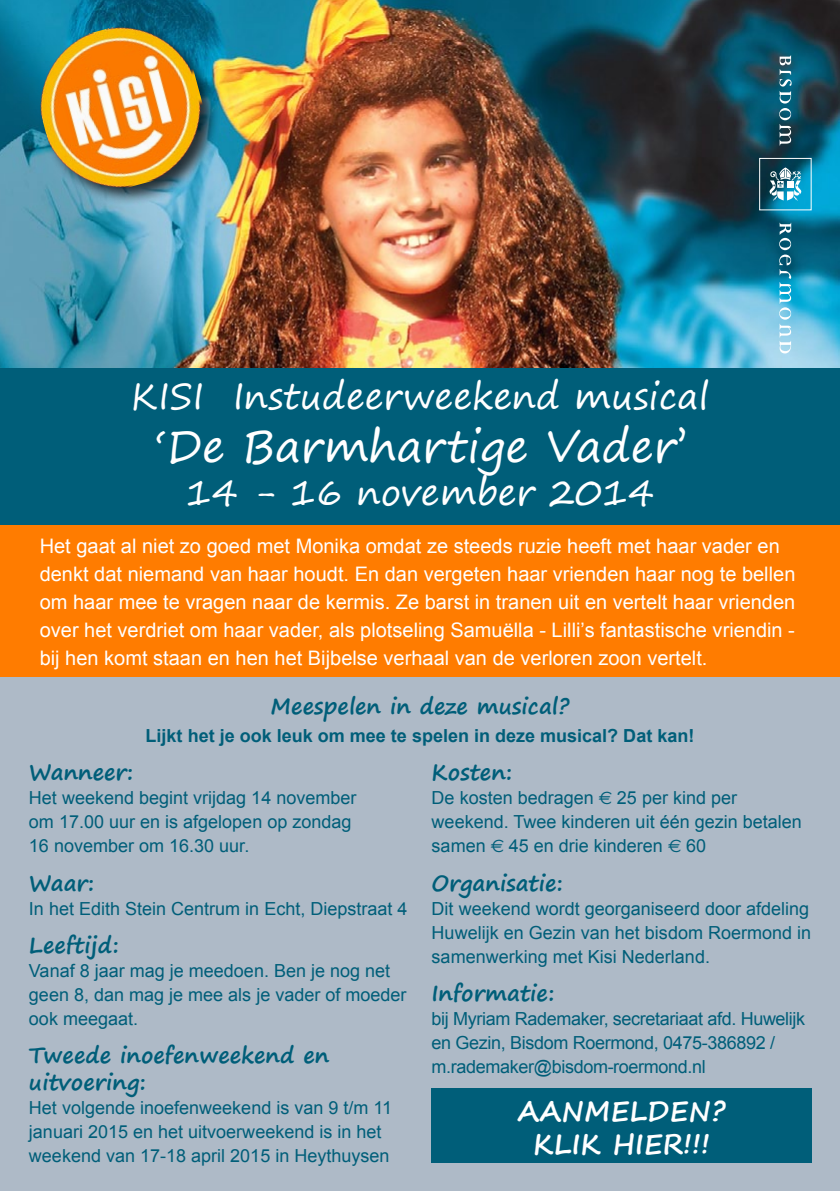
<style>
.page{position:relative;width:840px;height:1191px;background:#fff}
.page>*{position:absolute;margin:0;border:0;box-sizing:border-box;transform-origin:0 0}
.kop-klein{font:44px "Segoe Print";color:#fff}
.kop-klein-2{font:36px "Segoe Print";color:#fff}
.kop-klein-3{font:700 28px "Segoe Print";color:#fff}
.kop-klein_wit{font:700 22px/26.4px "Segoe Print";color:#005e79}
.kleintje{font:700 22px "Segoe Print";color:#005e79}
.normaal{font:20px/28px "Arial";color:#fff}
.normaal_wit{font:18px/24px "Arial";color:#005e79}
.Paragraph_Style_1{font:18px/24px "Arial";color:#005e79}
.normaal_wit-2{font:18px/24px "Arial";letter-spacing:-.02em;color:#005e79}
.normaal_uitgelijnd_w{font:700 18px "Arial";color:#005e79}
.s1{font-family:"Euro Sans"}
</style>
<div class="page">
<div style="left:0;top:648px;width:839px;height:543px;background:#aebac7"></div>
<img style="left:0;top:0;width:839px;height:369px">
<div style="left:0;top:369px;width:839px;height:204px;background:#005e79"></div>
<div style="left:0;top:525px;width:839px;height:151px;background:#ff7c00"></div>
<div style="left:39px;top:25px;width:181px;height:181px;background:#000;opacity:.75"></div>
<img style="left:24px;top:10px;width:194px;height:194px">
<div style="left:758px;top:158px;width:53px;height:52px;border:1px solid #fff"></div>
<svg style="left:768px;top:167px;width:33px;height:34px"></svg>
<svg style="left:778px;top:223px;width:12px;height:130px;background:#6aadc4"></svg>
<svg style="left:778px;top:55px;width:13px;height:91px"></svg>
<div style="left:431px;top:1088px;width:380px;height:74px;background:#005e79"></div>
<p class="kop-klein-2" style="left:131px;top:364px;width:578px">KISI Instudeerweekend musical</p>
<p class="kop-klein" style="left:153px;top:407px;width:534px">‘De Barmhartige Vader’</p>
<p class="kop-klein-2" style="left:185px;top:460px;width:470px">14 - 16 november 2014</p>
<p class="normaal" style="left:40px;top:532px;width:756px">Het gaat al niet zo goed met Monika omdat ze steeds ruzie heeft met haar vader en denkt dat niemand van haar houdt. En dan vergeten haar vrienden haar nog te bellen om haar mee te vragen naar de kermis. Ze barst in tranen uit en vertelt haar vrienden over het verdriet om haar vader, als plotseling Samuëlla - Lilli’s fantastische vriendin - bij hen komt staan en hen het Bijbelse verhaal van de verloren zoon vertelt.</p>
<p class="kop-klein_wit" style="left:270px;top:692px;width:300px">Meespelen in deze musical?</p>
<p class="normaal_uitgelijnd_w" style="left:145px;top:724px;width:550px">Lijkt het je ook leuk om mee te spelen in deze musical? Dat kan!</p>
<p class="kleintje" style="left:29px;top:752px;width:106px">Wanneer:</p>
<p class="normaal_wit" style="left:29px;top:786px;width:329px">Het weekend begint vrijdag 14 november</p>
<p class="normaal_wit" style="left:29px;top:810px;width:324px">om 17.00 uur en is afgelopen op zondag</p>
<p class="normaal_wit" style="left:29px;top:834px;width:222px">16 november om 16.30 uur.</p>
<p class="kleintje" style="left:29px;top:862px;width:67px">Waar:</p>
<p class="normaal_wit" style="left:29px;top:896px;width:380px">In het Edith Stein Centrum in Echt, Diepstraat 4</p>
<p class="kop-klein_wit" style="left:29px;top:931px;width:91px">Leeftijd:</p>
<p class="normaal_wit" style="left:29px;top:958px;width:379px">Vanaf 8 jaar mag je meedoen. Ben je nog net geen 8, dan mag je mee als je vader of moeder ook meegaat.</p>
<p class="kop-klein_wit" style="left:29px;top:1041px;width:302px">Tweede inoefenweekend en uitvoering:</p>
<p class="Paragraph_Style_1" style="left:29px;top:1095px;width:364px">Het volgende inoefenweekend is van 9 t/m 11 januari 2015 en het uitvoerweekend is in het weekend van 17-18 april 2015 in Heythuysen</p>
<p class="kop-klein_wit" style="left:431px;top:758px;width:82px">Kosten:</p>
<p class="normaal_wit" style="left:431px;top:786px;width:371px">De kosten bedragen <span class="s1">€</span> 25 per kind per weekend. Twee kinderen uit één gezin betalen samen <span class="s1">€</span> 45 en drie kinderen <span class="s1">€</span> 60</p>
<p class="kop-klein_wit" style="left:431px;top:868px;width:133px">Organisatie:</p>
<p class="normaal_wit" style="left:431px;top:896px;width:381px;text-align:justify">Dit weekend wordt georganiseerd door afdeling Huwelijk en Gezin van het bisdom Roermond in samenwerking met Kisi Nederland.</p>
<p class="kop-klein_wit" style="left:431px;top:979px;width:124px">Informatie:</p>
<p class="normaal_wit-2" style="left:431px;top:1006px;width:375px">bij Myriam Rademaker, secretariaat afd. Huwelijk en Gezin, Bisdom Roermond, 0475-386892 / m.rademaker@bisdom-roermond.nl</p>
<p class="kop-klein-3" style="left:517px;top:1085px;width:209px">AANMELDEN?</p>
<p class="kop-klein-3" style="left:533px;top:1118px;width:178px">KLIK HIER!!!</p>
</div>
